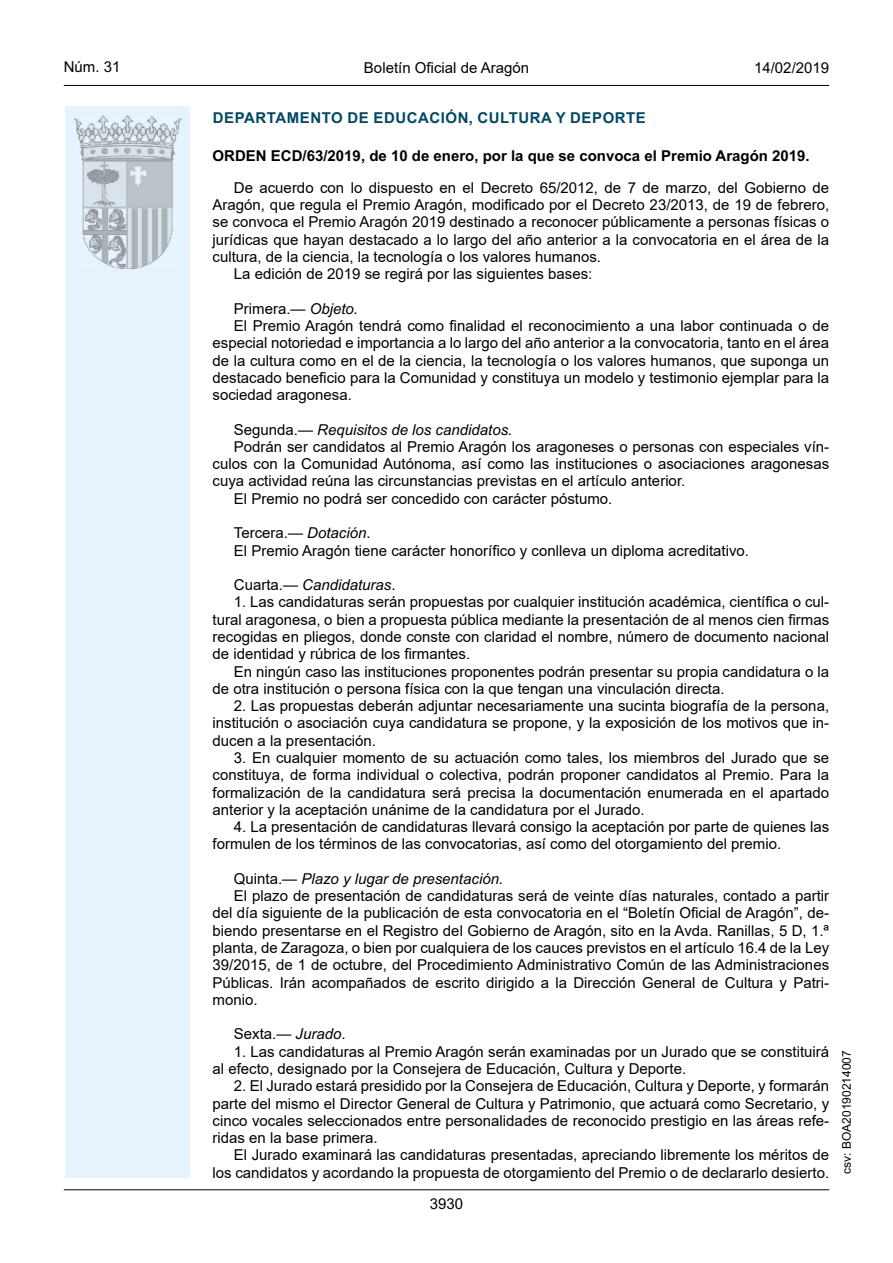
<style>
.page{position:relative;width:893px;height:1263px;background:#fff}
.page>*{position:absolute;margin:0;border:0;box-sizing:border-box;transform-origin:0 0}
.inicio_de_parrafo{font:15px/17.2px "Arial";color:#000;text-align:justify}
.inicio_de_parrafo-2{font:italic 15px "Arial";color:#000}
.Titulo_text{font:700 15px "Arial";color:#000}
.emisor_text{font:700 15px "Arial";letter-spacing:.035em;color:#004762}
.estilo_head-c{font:15px "Arial";color:#000}
.estilo_head-d{font:15px "Arial MT2";color:#000}
.estilo_head-i{font:15px "Arial MT2";color:#000}
.numero_pagina{font:15px "Arial MT2";color:#000}
.estilo_head-i-2{font:12px "Arial MT2";color:#000}
.s1{font-style:italic}
.s2{font-style:normal}
.s3{font-family:"Arial MT2"}
.s4{font-family:"Arial MT2";font-style:normal}
</style>
<div class="page">
<div style="left:65px;top:106px;width:125px;height:1072px;background:#e6f3fd"></div>
<img style="left:75px;top:115px;width:106px;height:153px">
<hr style="left:64px;top:85px;width:765px;height:1px;background:#000">
<hr style="left:64px;top:1189px;width:765px;height:1px;background:#000">
<p class="estilo_head-i" style="left:64px;top:57px;width:58px">Núm. 31</p>
<p class="estilo_head-c" style="left:364px;top:57px;width:167px">Boletín Oficial de Aragón</p>
<p class="estilo_head-d" style="left:754px;top:57px;width:77px">14/02/2019</p>
<p class="emisor_text" style="left:213px;top:107px;width:435px">DEPARTAMENTO DE EDUCACIÓN, CULTURA Y DEPORTE</p>
<p class="Titulo_text" style="left:213px;top:145px;width:599px">ORDEN ECD/63/2019, de 10 de enero, por la que se convoca el Premio Aragón 2019.</p>
<p class="inicio_de_parrafo" style="left:213px;top:179px;width:618px;text-indent:21px">De acuerdo con lo dispuesto en el Decreto 65/2012, de 7 de marzo, del Gobierno de Aragón, que regula el Premio Aragón, modificado por el Decreto 23/2013, de 19 de febrero, se convoca el Premio Aragón 2019 destinado a reconocer públicamente a personas físicas o jurídicas que hayan destacado a lo largo del año anterior a la convocatoria en el área de la cultura, de la ciencia, la tecnología o los valores humanos.</p>
<p class="inicio_de_parrafo" style="left:234px;top:265px;width:360px">La edición de 2019 se regirá por las siguientes bases:</p>
<p class="inicio_de_parrafo" style="left:234px;top:300px;width:126px">Primera.<span class="s1">— Objeto.</span></p>
<p class="inicio_de_parrafo" style="left:213px;top:317px;width:618px;text-indent:21px">El Premio Aragón tendrá como finalidad el reconocimiento a una labor continuada o de especial notoriedad e importancia a lo largo del año anterior a la convocatoria, tanto en el área de la cultura como en el de la ciencia, la tecnología o los valores humanos, que suponga un destacado beneficio para la Comunidad y constituya un modelo y testimonio ejemplar para la sociedad aragonesa.</p>
<p class="inicio_de_parrafo-2" style="left:234px;top:420px;width:280px"><span class="s2">Segunda.</span>— Requisitos de los candidatos.</p>
<p class="inicio_de_parrafo" style="left:213px;top:438px;width:618px;text-indent:21px">Podrán ser candidatos al Premio Aragón los aragoneses o personas con especiales vín&shy;culos con la Comunidad Autónoma, así como las instituciones o asociaciones aragonesas cuya actividad reúna las circunstancias previstas en el artículo anterior.</p>
<p class="inicio_de_parrafo" style="left:234px;top:490px;width:380px">El Premio no podrá ser concedido con carácter póstumo.</p>
<p class="inicio_de_parrafo" style="left:234px;top:524px;width:138px">Tercera.— <span class="s1">Dotación</span><span class="s3">.</span></p>
<p class="inicio_de_parrafo" style="left:234px;top:542px;width:517px">El Premio Aragón tiene carácter honorífico y conlleva un diploma acreditativo.</p>
<p class="inicio_de_parrafo-2" style="left:234px;top:575px;width:163px"><span class="s2">Cuarta.—</span> Candidaturas<span class="s4">.</span></p>
<p class="inicio_de_parrafo" style="left:213px;top:593px;width:618px;text-indent:21px">1. Las candidaturas serán propuestas por cualquier institución académica, científica o cul&shy;tural aragonesa, o bien a propuesta pública mediante la presentación de al menos cien firmas recogidas en pliegos, donde conste con claridad el nombre, número de documento nacional de identidad y rúbrica de los firmantes.</p>
<p class="inicio_de_parrafo" style="left:213px;top:662px;width:618px;text-indent:21px">En ningún caso las instituciones proponentes podrán presentar su propia candidatura o la de otra institución o persona física con la que tengan una vinculación directa.</p>
<p class="inicio_de_parrafo" style="left:213px;top:697px;width:618px;text-indent:21px">2. Las propuestas deberán adjuntar necesariamente una sucinta biografía de la persona, institución o asociación cuya candidatura se propone, y la exposición de los motivos que in&shy;ducen a la presentación.</p>
<p class="inicio_de_parrafo" style="left:213px;top:749px;width:618px;text-indent:21px">3. En cualquier momento de su actuación como tales, los miembros del Jurado que se constituya, de forma individual o colectiva, podrán proponer candidatos al Premio. Para la formalización de la candidatura será precisa la documentación enumerada en el apartado anterior y la aceptación unánime de la candidatura por el Jurado.</p>
<p class="inicio_de_parrafo" style="left:213px;top:818px;width:618px;text-indent:21px">4. La presentación de candidaturas llevará consigo la aceptación por parte de quienes las formulen de los términos de las convocatorias, así como del otorgamiento del premio.</p>
<p class="inicio_de_parrafo-2" style="left:234px;top:869px;width:271px"><span class="s2">Quinta.</span>— Plazo y lugar de presentación.</p>
<p class="inicio_de_parrafo" style="left:213px;top:887px;width:618px;text-indent:21px">El plazo de presentación de candidaturas será de veinte días naturales, contado a partir del día siguiente de la publicación de esta convocatoria en el “Boletín Oficial de Aragón”, de&shy;biendo presentarse en el Registro del Gobierno de Aragón, sito en la Avda. Ranillas, 5 D, 1.ª planta, de Zaragoza, o bien por cualquiera de los cauces previstos en el artículo 16.4 de la Ley 39/2015, de 1 de octubre, del Procedimiento Administrativo Común de las Administraciones Públicas. Irán acompañados de escrito dirigido a la Dirección General de Cultura y Patri&shy;monio.</p>
<p class="inicio_de_parrafo" style="left:234px;top:1025px;width:113px">Sexta.— <span class="s1">Jurado</span><span class="s3">.</span></p>
<p class="inicio_de_parrafo" style="left:213px;top:1043px;width:618px;text-indent:21px">1. Las candidaturas al Premio Aragón serán examinadas por un Jurado que se constituirá al efecto, designado por la Consejera de Educación, Cultura y Deporte.</p>
<p class="inicio_de_parrafo" style="left:213px;top:1077px;width:618px;text-indent:21px">2. El Jurado estará presidido por la Consejera de Educación, Cultura y Deporte, y formarán parte del mismo el Director General de Cultura y Patrimonio, que actuará como Secretario, y cinco vocales seleccionados entre personalidades de reconocido prestigio en las áreas refe&shy;ridas en la base primera.</p>
<p class="inicio_de_parrafo" style="left:213px;top:1146px;width:618px;text-align:right">El Jurado examinará las candidaturas presentadas, apreciando libremente los méritos de los candidatos y acordando la propuesta de otorgamiento del Premio o de declararlo desierto.</p>
<p class="numero_pagina" style="left:430px;top:1193px;width:35px">3930</p>
<p class="estilo_head-i-2" style="left:838px;top:1174px;width:125px;rotate:-90deg">csv: BOA20190214007</p>
</div>
